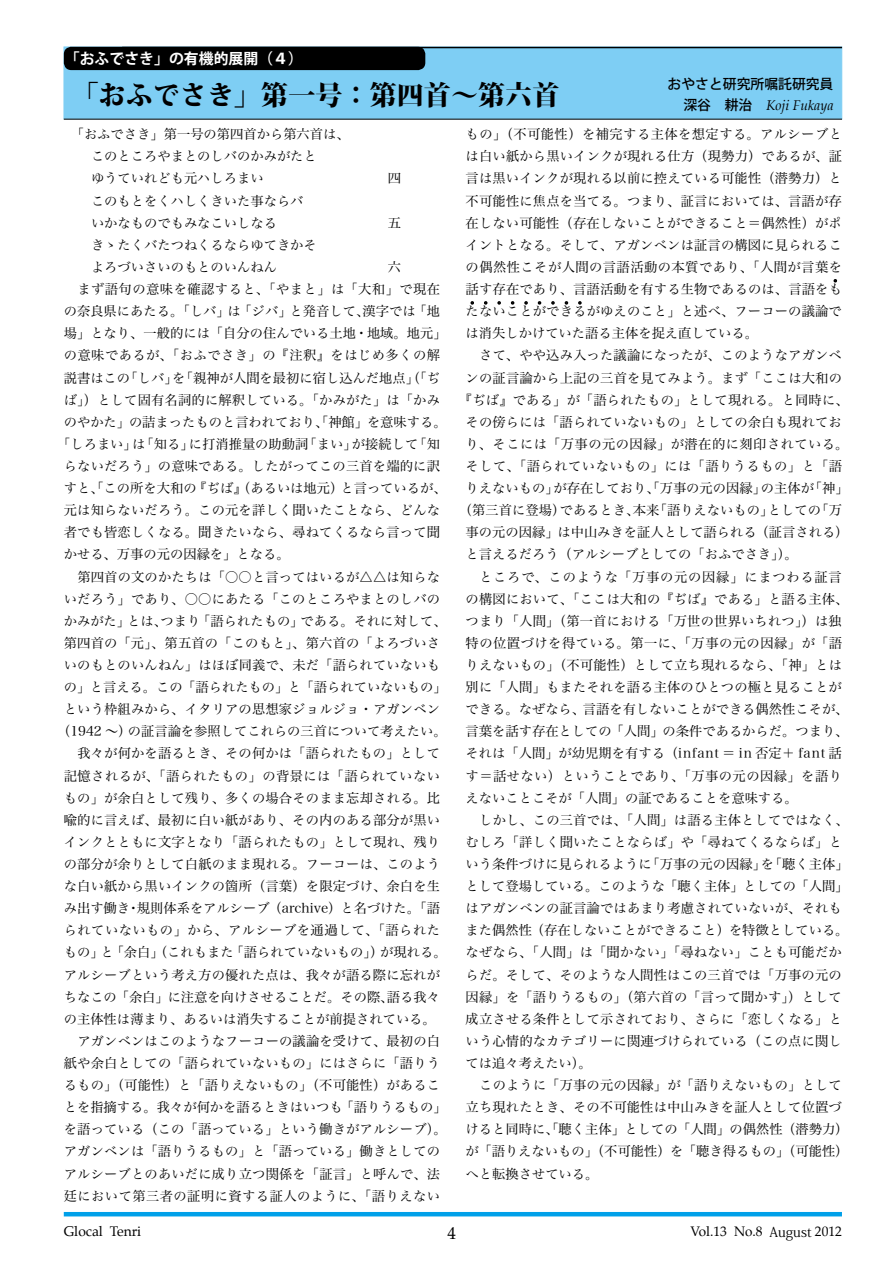
<style>
.page{position:relative;width:893px;height:1263px;background:#fff}
.page>*{position:absolute;margin:0;border:0;box-sizing:border-box;transform-origin:0 0}
.t1{font:800 27.15px "Koz Min Pro";color:#000}
.t2{font:16.95px "Palatino";color:#000}
.t3{font:700 14.85px "Koz Go Pro";color:#fff}
.t4{font:italic 13.8px "Palatino";color:#000}
.t5{font:500 13.8px "Koz Go Pro";color:#000}
.t6{font:13.8px "Palatino";color:#000}
.t7{font:13.5px "Palatino";color:#000}
.t8{font:13.35px/22px "Hira Min Pro W3";letter-spacing:.01em;color:#000}
.t9{font:13.35px "Hira Min Pro W3";letter-spacing:.035em;color:#000}
.t10{font:13.35px "Hira Min Pro W3";letter-spacing:.055em;color:#000}
.t11{font:3.15px "Kenten Generic";color:#000}
.s1{font-family:"Koz Go Pro";font-weight:500;font-style:normal}
.s2{font-family:"Koz Min Pro"}
</style>
<div class="page">
<hr style="left:64px;top:1212px;width:778px;height:4px;background:#00a0e9">
<div style="left:64px;top:47px;width:778px;height:72px;background:#7ecef4;border:1px solid #7ecef4"></div>
<hr style="left:64px;top:119px;width:778px;height:1px;background:#000">
<hr style="left:122px;top:47px;width:720px;height:1px;background:#000">
<div style="left:65px;top:48px;width:360px;height:21px;background:#000;border-radius:7px"></div>
<div style="left:64px;top:47px;width:361px;height:23px;border:2px solid #000;border-radius:7px"></div>
<svg style="left:833px;top:279px;width:4px;height:4px"></svg>
<svg style="left:470px;top:301px;width:4px;height:4px"></svg>
<svg style="left:484px;top:301px;width:3px;height:4px"></svg>
<svg style="left:497px;top:301px;width:4px;height:4px"></svg>
<svg style="left:511px;top:301px;width:3px;height:4px"></svg>
<svg style="left:524px;top:301px;width:4px;height:4px"></svg>
<svg style="left:538px;top:301px;width:3px;height:4px"></svg>
<svg style="left:551px;top:301px;width:4px;height:4px"></svg>
<svg style="left:565px;top:301px;width:3px;height:4px"></svg>
<svg style="left:578px;top:301px;width:4px;height:4px"></svg>
<p class="t3" style="left:65px;top:49px;width:240px">「おふでさき」の有機的展開（４）</p>
<h1 class="t1" style="left:71px;top:74px;width:489px">「おふでさき」第一号：第四首〜第六首</h1>
<p class="t5" style="left:668px;top:75px;width:167px">おやさと研究所嘱託研究員</p>
<p class="t4" style="left:683px;top:94px;width:152px"><span class="s1">深谷　耕治　</span>Koji Fukaya</p>
<p class="t8" style="left:91px;top:122px;width:260px;text-indent:-20px">「おふでさき」第一号の第四首から第六首は、このところやまとのしバのかみがたと<br>ゆうていれども元ハしろまい　　　　　</p>
<p class="t8" style="left:91px;top:188px;width:241px">このもとをくハしくきいた事ならバ<br>いかなものでもみなこいしなる　　　　</p>
<p class="t8" style="left:388px;top:166px;width:15px">四</p>
<p class="t8" style="left:388px;top:210px;width:15px">五</p>
<p class="t8" style="left:91px;top:233px;width:241px">きゝたくバたつねくるならゆてきかそよろづいさいのもとのいんねん　　　　</p>
<p class="t8" style="left:388px;top:255px;width:15px">六</p>
<p class="t9" style="left:77px;top:278px;width:364px">まず語句の意味を確認すると、「やまと」は「大和」で現在</p>
<p class="t8" style="left:64px;top:299px;width:378px">の奈良県にあたる。「しバ」は「ジバ」と発音して、漢字では「地</p>
<p class="t8" style="left:64px;top:321px;width:384px">場」となり、一般的には「自分の住んでいる土地・地域。地元」</p>
<p class="t9" style="left:64px;top:344px;width:378px">の意味であるが、「おふでさき」の『注釈』をはじめ多くの解</p>
<p class="t8" style="left:64px;top:365px;width:378px">説書はこの「しバ」を「親神が人間を最初に宿し込んだ地点」（「ぢ</p>
<p class="t8" style="left:64px;top:387px;width:378px">ば」）として固有名詞的に解釈している。「かみがた」は「かみ</p>
<p class="t8" style="left:64px;top:409px;width:384px">のやかた」の詰まったものと言われており、「神館」を意味する。</p>
<p class="t8" style="left:57px;top:432px;width:384px">「しろまい」は「知る」に打消推量の助動詞「まい」が接続して「知</p>
<p class="t8" style="left:64px;top:454px;width:378px">らないだろう」の意味である。したがってこの三首を端的に訳</p>
<p class="t8" style="left:64px;top:476px;width:384px">すと、「この所を大和の『ぢば』（あるいは地元）と言っているが、</p>
<p class="t8" style="left:64px;top:498px;width:378px">元は知らないだろう。この元を詳しく聞いたことなら、どんな</p>
<p class="t8" style="left:64px;top:520px;width:378px">者でも皆恋しくなる。聞きたいなら、尋ねてくるなら言って聞</p>
<p class="t8" style="left:64px;top:542px;width:227px">かせる、万事の元の因縁を」となる。</p>
<p class="t8" style="left:77px;top:564px;width:364px">第四首の文のかたちは「○○と言ってはいるが△△は知らな</p>
<p class="t8" style="left:64px;top:586px;width:378px">いだろう」であり、○○にあたる「このところやまとのしバの</p>
<p class="t8" style="left:64px;top:608px;width:384px">かみがた」とは、つまり「語られたもの」である。それに対して、</p>
<p class="t8" style="left:64px;top:631px;width:378px">第四首の「元」、第五首の「このもと」、第六首の「よろづいさ</p>
<p class="t8" style="left:64px;top:653px;width:378px">いのもとのいんねん」はほぼ同義で、未だ「語られていないも</p>
<p class="t8" style="left:64px;top:675px;width:384px">の」と言える。この「語られたもの」と「語られていないもの」</p>
<p class="t8" style="left:64px;top:697px;width:378px">という枠組みから、イタリアの思想家ジョルジョ・アガンベン</p>
<p class="t8" style="left:57px;top:719px;width:391px">（1942 〜）の証言論を参照してこれらの三首について考えたい。</p>
<p class="t8" style="left:77px;top:741px;width:364px">我々が何かを語るとき、その何かは「語られたもの」として</p>
<p class="t9" style="left:64px;top:764px;width:378px">記憶されるが、「語られたもの」の背景には「語られていない</p>
<p class="t8" style="left:64px;top:785px;width:378px">もの」が余白として残り、多くの場合そのまま忘却される。比</p>
<p class="t8" style="left:64px;top:807px;width:378px">喩的に言えば、最初に白い紙があり、その内のある部分が黒い</p>
<p class="t8" style="left:64px;top:830px;width:378px">インクとともに文字となり「語られたもの」として現れ、残り</p>
<p class="t8" style="left:64px;top:852px;width:378px">の部分が余りとして白紙のまま現れる。フーコーは、このよう</p>
<p class="t8" style="left:64px;top:874px;width:378px">な白い紙から黒いインクの箇所（言葉）を限定づけ、余白を生</p>
<p class="t8" style="left:64px;top:896px;width:378px">み出す働き・規則体系をアルシーブ（archive）と名づけた。「語</p>
<p class="t9" style="left:64px;top:919px;width:378px">られていないもの」から、アルシーブを通過して、「語られた</p>
<p class="t8" style="left:64px;top:940px;width:384px">もの」と「余白」（これもまた「語られていないもの」）が現れる。</p>
<p class="t8" style="left:64px;top:962px;width:378px">アルシーブという考え方の優れた点は、我々が語る際に忘れが</p>
<p class="t8" style="left:64px;top:984px;width:378px">ちなこの「余白」に注意を向けさせることだ。その際、語る我々</p>
<p class="t8" style="left:64px;top:1006px;width:374px">の主体性は薄まり、あるいは消失することが前提されている。</p>
<p class="t8" style="left:77px;top:1029px;width:364px">アガンベンはこのようなフーコーの議論を受けて、最初の白</p>
<p class="t8" style="left:64px;top:1051px;width:378px">紙や余白としての「語られていないもの」にはさらに「語りう</p>
<p class="t8" style="left:64px;top:1073px;width:378px">るもの」（可能性）と「語りえないもの」（不可能性）があるこ</p>
<p class="t8" style="left:64px;top:1095px;width:384px">とを指摘する。我々が何かを語るときはいつも「語りうるもの」</p>
<p class="t8" style="left:64px;top:1117px;width:385px">を語っている（この「語っている」という働きがアルシーブ）。</p>
<p class="t8" style="left:64px;top:1139px;width:378px">アガンベンは「語りうるもの」と「語っている」働きとしての</p>
<p class="t8" style="left:64px;top:1161px;width:378px">アルシーブとのあいだに成り立つ関係を「証言」と呼んで、法</p>
<p class="t9" style="left:64px;top:1184px;width:378px">廷において第三者の証明に資する証人のように、「語りえない</p>
<p class="t8" style="left:466px;top:122px;width:378px;text-align:justify">もの」（不可能性）を補完する主体を想定する。アルシーブとは白い紙から黒いインクが現れる仕方（現勢力）であるが、証言は黒いインクが現れる以前に控えている可能性（潜勢力）と不可能性に焦点を当てる。つまり、証言においては、言語が存在しない可能性（存在しないことができること＝偶然性）がポイントとなる。そして、アガンベンは証言の構図に見られるこの偶然性こそが人間の言語活動の本質であり、「人間が言葉を話す存在であり、言語活動を有する生物であるのは、言語をも</p>
<p class="t11" style="left:834px;top:279px;width:5px">4</p>
<p class="t8" style="left:466px;top:299px;width:378px">たないことができるがゆえのこと」と述べ、フーコーの議論で</p>
<p class="t11" style="left:471px;top:301px;width:5px">4</p>
<p class="t11" style="left:484px;top:301px;width:5px">4</p>
<p class="t11" style="left:511px;top:301px;width:5px">4</p>
<p class="t11" style="left:538px;top:301px;width:5px">4</p>
<p class="t11" style="left:565px;top:301px;width:5px">4</p>
<p class="t8" style="left:466px;top:321px;width:294px">は消失しかけていた語る主体を捉え直している。</p>
<p class="t8" style="left:479px;top:343px;width:364px">さて、やや込み入った議論になったが、このようなアガンベ</p>
<p class="t8" style="left:466px;top:365px;width:378px">ンの証言論から上記の三首を見てみよう。まず「ここは大和の</p>
<p class="t8" style="left:459px;top:387px;width:391px">『ぢば』である」が「語られたもの」として現れる。と同時に、</p>
<p class="t8" style="left:466px;top:409px;width:378px">その傍らには「語られていないもの」としての余白も現れてお</p>
<p class="t9" style="left:466px;top:432px;width:384px">り、そこには「万事の元の因縁」が潜在的に刻印されている。</p>
<p class="t9" style="left:466px;top:454px;width:378px">そして、「語られていないもの」には「語りうるもの」と「語</p>
<p class="t8" style="left:466px;top:476px;width:384px">りえないもの」が存在しており、「万事の元の因縁」の主体が「神」</p>
<p class="t8" style="left:459px;top:498px;width:384px">（第三首に登場）であるとき、本来「語りえないもの」としての「万</p>
<p class="t8" style="left:466px;top:520px;width:384px">事の元の因縁」は中山みきを証人として語られる（証言される）</p>
<p class="t8" style="left:466px;top:542px;width:334px">と言えるだろう（アルシーブとしての「おふでさき」）。</p>
<p class="t10" style="left:479px;top:565px;width:364px">ところで、このような「万事の元の因縁」にまつわる証言</p>
<p class="t8" style="left:466px;top:586px;width:384px">の構図において、「ここは大和の『ぢば』である」と語る主体、</p>
<p class="t8" style="left:466px;top:608px;width:378px">つまり「人間」（第一首における「万世の世界いちれつ」）は独</p>
<p class="t9" style="left:466px;top:631px;width:378px">特の位置づけを得ている。第一に、「万事の元の因縁」が「語</p>
<p class="t8" style="left:466px;top:653px;width:378px">りえないもの」（不可能性）として立ち現れるなら、「神」とは</p>
<p class="t8" style="left:466px;top:675px;width:378px">別に「人間」もまたそれを語る主体のひとつの極と見ることが</p>
<p class="t8" style="left:466px;top:697px;width:384px">できる。なぜなら、言語を有しないことができる偶然性こそが、</p>
<p class="t8" style="left:466px;top:719px;width:384px">言葉を話す存在としての「人間」の条件であるからだ。つまり、</p>
<p class="t8" style="left:466px;top:741px;width:378px">それは「人間」が幼児期を有する（infant ＝ in 否定＋ fant 話</p>
<p class="t9" style="left:466px;top:764px;width:378px">す＝話せない）ということであり、「万事の元の因縁」を語り</p>
<p class="t8" style="left:466px;top:785px;width:334px">えないことこそが「人間」の証であることを意味する。</p>
<p class="t8" style="left:479px;top:807px;width:371px">しかし、この三首では、「人間」は語る主体としてではなく、</p>
<p class="t8" style="left:466px;top:830px;width:378px">むしろ「詳しく聞いたことならば」や「尋ねてくるならば」と</p>
<p class="t8" style="left:466px;top:852px;width:384px">いう条件づけに見られるように「万事の元の因縁」を「聴く主体」</p>
<p class="t8" style="left:466px;top:874px;width:384px">として登場している。このような「聴く主体」としての「人間」</p>
<p class="t8" style="left:466px;top:896px;width:378px">はアガンベンの証言論ではあまり考慮されていないが、それも</p>
<p class="t8" style="left:466px;top:918px;width:384px">また偶然性（存在しないことができること）を特徴としている。</p>
<p class="t8" style="left:466px;top:940px;width:378px">なぜなら、「人間」は「聞かない」「尋ねない」ことも可能だか</p>
<p class="t8" style="left:466px;top:962px;width:378px">らだ。そして、そのような人間性はこの三首では「万事の元の</p>
<p class="t8" style="left:466px;top:984px;width:378px">因縁」を「語りうるもの」（第六首の「言って聞かす」）として</p>
<p class="t8" style="left:466px;top:1006px;width:378px">成立させる条件として示されており、さらに「恋しくなる」と</p>
<p class="t8" style="left:466px;top:1029px;width:378px">いう心情的なカテゴリーに関連づけられている（この点に関し</p>
<p class="t8" style="left:466px;top:1051px;width:128px">ては追々考えたい）。</p>
<p class="t8" style="left:479px;top:1073px;width:364px">このように「万事の元の因縁」が「語りえないもの」として</p>
<p class="t8" style="left:466px;top:1095px;width:378px">立ち現れたとき、その不可能性は中山みきを証人として位置づ</p>
<p class="t8" style="left:466px;top:1117px;width:384px">けると同時に、「聴く主体」としての「人間」の偶然性（潜勢力）</p>
<p class="t8" style="left:466px;top:1139px;width:384px">が「語りえないもの」（不可能性）を「聴き得るもの」（可能性）</p>
<p class="t8" style="left:466px;top:1161px;width:134px">へと転換させている。</p>
<p class="t6" style="left:64px;top:1220px;width:79px">Glocal Tenri</p>
<p class="t2" style="left:448px;top:1219px;width:10px">4</p>
<p class="t7" style="left:690px;top:1220px;width:153px">Vol.13 No.8 <span class="s2">August</span> 2012</p>
</div>
